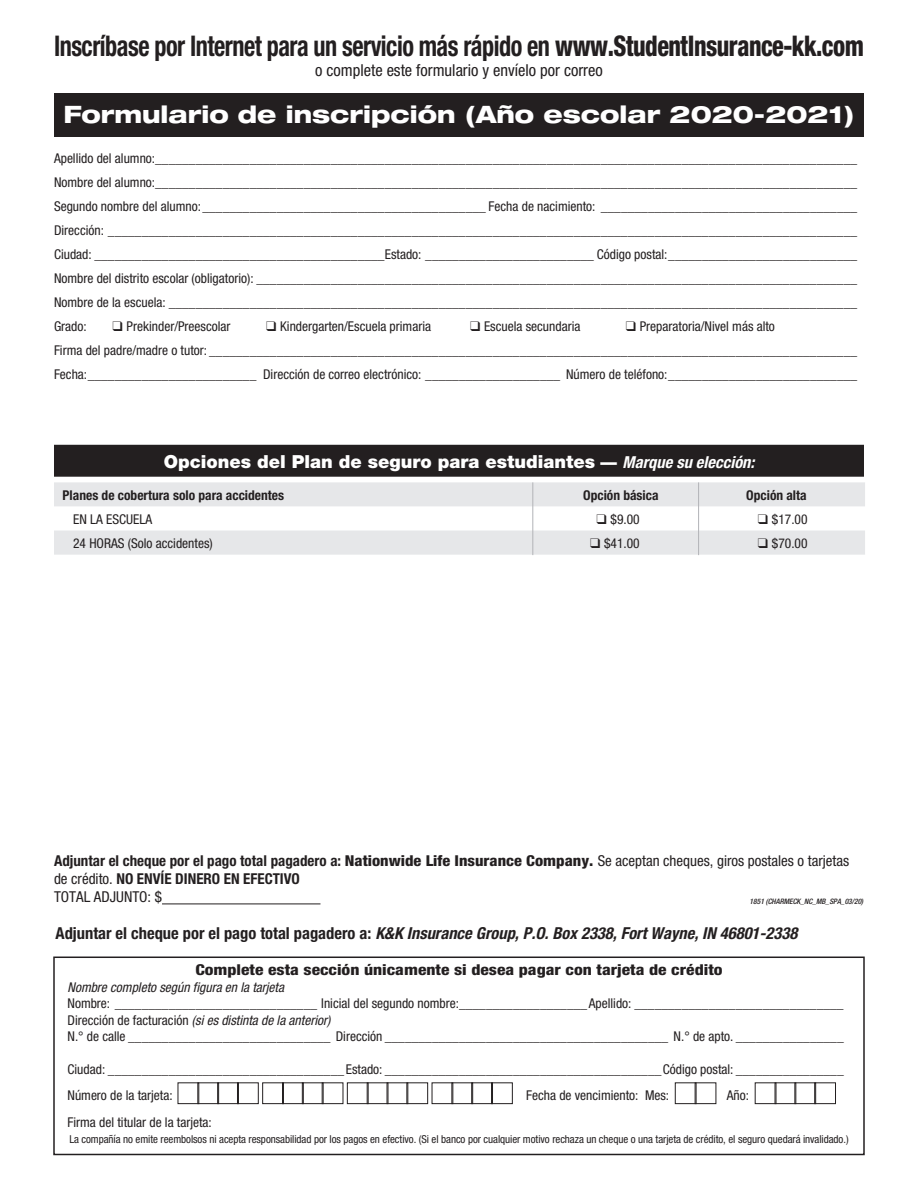
<style>
.page{position:relative;width:918px;height:1188px;background:#fff}
.page>*{position:absolute;margin:0;border:0;box-sizing:border-box;transform-origin:0 0}
.t1{font:700 condensed 28.5px "Helvetica Neue";letter-spacing:-.02em;color:#231f20;scale:.85 1}
.t2{font:800 expanded 24px "Helvetica Neue";color:#fff}
.t3{font:900 18px "Helvetica Neue";color:#fff}
.t4{font:italic 700 condensed 16.5px "Helvetica Neue";color:#231f20}
.t5{font:condensed 16.5px "Helvetica Neue";color:#231f20}
.t6{font:700 condensed 15px/18px "Helvetica Neue";color:#231f20}
.t7{font:800 condensed 15px "Helvetica Neue";color:#231f20;scale:1.17 1}
.t8{font:condensed 15px "Helvetica Neue";color:#231f20}
.t9{font:13.5px "Helvetica Neue";color:#231f20}
.t10{font:condensed 13.5px "Helvetica Neue";color:#231f20}
.t11{font:italic condensed 13.5px "Helvetica Neue";color:#231f20}
.t12{font:700 condensed 13.5px "Helvetica Neue";color:#231f20}
.t13{font:condensed 10.95px "Helvetica Neue";letter-spacing:-.005em;color:#231f20}
.t14{font:italic 500 condensed 7.5px "Helvetica Neue";color:#231f20}
.s1{font-weight:800}
.s2{font-stretch:condensed}
.s3{font-size:16.5px}
.s4{font-weight:700;font-style:italic;font-stretch:condensed;font-size:16.5px}
.s5{font-weight:400}
.s6{font-style:normal}
</style>
<div class="page">
<svg style="left:54px;top:482px;width:811px;height:73px;fill:#e6e7e9"></svg>
<div style="left:55px;top:446px;width:808px;height:30px;background:#231f20"></div>
<div style="left:54px;top:445px;width:810px;height:32px;border:2px solid #231f20"></div>
<div style="left:54px;top:93px;width:810px;height:44px;background:#231f20"></div>
<hr style="left:162px;top:904px;width:158px;height:1px;background:#231f20">
<hr style="left:698px;top:482px;width:1px;height:73px;background:#b2b3b7">
<hr style="left:532px;top:482px;width:1px;height:73px;background:#b2b3b7">
<div style="left:53px;top:957px;width:812px;height:198px;border:2px solid #231f20"></div>
<div style="left:178px;top:1083px;width:21px;height:21px;border:1px solid #231f20"></div>
<div style="left:198px;top:1083px;width:21px;height:21px;border:1px solid #231f20"></div>
<div style="left:217px;top:1083px;width:22px;height:21px;border:1px solid #231f20"></div>
<div style="left:237px;top:1083px;width:21px;height:21px;border:1px solid #231f20"></div>
<div style="left:262px;top:1083px;width:22px;height:21px;border:1px solid #231f20"></div>
<div style="left:282px;top:1083px;width:22px;height:21px;border:1px solid #231f20"></div>
<div style="left:302px;top:1083px;width:21px;height:21px;border:1px solid #231f20"></div>
<div style="left:322px;top:1083px;width:21px;height:21px;border:1px solid #231f20"></div>
<div style="left:347px;top:1083px;width:21px;height:21px;border:1px solid #231f20"></div>
<div style="left:367px;top:1083px;width:21px;height:21px;border:1px solid #231f20"></div>
<div style="left:387px;top:1083px;width:21px;height:21px;border:1px solid #231f20"></div>
<div style="left:407px;top:1083px;width:21px;height:21px;border:1px solid #231f20"></div>
<div style="left:432px;top:1083px;width:21px;height:21px;border:1px solid #231f20"></div>
<div style="left:452px;top:1083px;width:21px;height:21px;border:1px solid #231f20"></div>
<div style="left:472px;top:1083px;width:21px;height:21px;border:1px solid #231f20"></div>
<div style="left:491px;top:1083px;width:22px;height:21px;border:1px solid #231f20"></div>
<div style="left:675px;top:1083px;width:21px;height:21px;border:1px solid #231f20"></div>
<div style="left:695px;top:1083px;width:21px;height:21px;border:1px solid #231f20"></div>
<div style="left:755px;top:1083px;width:21px;height:21px;border:1px solid #231f20"></div>
<div style="left:775px;top:1083px;width:21px;height:21px;border:1px solid #231f20"></div>
<div style="left:795px;top:1083px;width:21px;height:21px;border:1px solid #231f20"></div>
<div style="left:815px;top:1083px;width:21px;height:21px;border:1px solid #231f20"></div>
<p class="t1" style="left:54px;top:29px;width:954px">Inscríbase por Internet para un servicio más rápido en <span class="s1">www.StudentInsurance-kk.com</span></p>
<p class="t5" style="left:315px;top:61px;width:289px">o complete este formulario y envíelo por correo</p>
<p class="t2" style="left:63px;top:99px;width:793px">Formulario de inscripción (Año escolar 2020-2021)</p>
<p class="t9" style="left:54px;top:150px;width:805px"><span class="s2">Apellido del alumno:</span>________________________________________________________________________________________________________</p>
<p class="t9" style="left:54px;top:174px;width:805px"><span class="s2">Nombre del alumno:</span>________________________________________________________________________________________________________</p>
<p class="t9" style="left:54px;top:198px;width:805px"><span class="s2">Segundo nombre del alumno:</span>__________________________________________ <span class="s2">Fecha de nacimiento:</span> ______________________________________</p>
<p class="t9" style="left:54px;top:222px;width:805px"><span class="s2">Dirección:</span> _______________________________________________________________________________________________________________</p>
<p class="t9" style="left:54px;top:246px;width:805px"><span class="s2">Ciudad:</span> ___________________________________________<span class="s2">Estado:</span> _________________________ <span class="s2">Código postal:</span>____________________________</p>
<p class="t9" style="left:54px;top:270px;width:805px"><span class="s2">Nombre del distrito escolar (obligatorio):</span> _________________________________________________________________________________________</p>
<p class="t9" style="left:54px;top:294px;width:805px"><span class="s2">Nombre de la escuela:</span> ______________________________________________________________________________________________________</p>
<p class="t10" style="left:54px;top:319px;width:34px">Grado:</p>
<p class="t10" style="left:113px;top:319px;width:119px">❑ Prekinder/Preescolar</p>
<p class="t10" style="left:266px;top:319px;width:166px">❑ Kindergarten/Escuela primaria</p>
<p class="t10" style="left:470px;top:319px;width:112px">❑ Escuela secundaria</p>
<p class="t10" style="left:626px;top:319px;width:151px">❑ Preparatoria/Nivel más alto</p>
<p class="t9" style="left:54px;top:342px;width:805px"><span class="s2">Firma del padre/madre o tutor:</span> ________________________________________________________________________________________________</p>
<p class="t9" style="left:54px;top:366px;width:805px"><span class="s2">Fecha:</span>_________________________ <span class="s2">Dirección de correo electrónico:</span> ____________________ <span class="s2">Número de teléfono:</span>____________________________</p>
<p class="t3" style="left:164px;top:451px;width:592px">Opciones del Plan de seguro para estudiantes <span class="s3">—</span> <span class="s4">Marque su elección:</span></p>
<p class="t12" style="left:63px;top:487px;width:223px">Planes de cobertura solo para accidentes</p>
<p class="t12" style="left:583px;top:487px;width:77px">Opción básica</p>
<p class="t12" style="left:746px;top:487px;width:62px">Opción alta</p>
<p class="t10" style="left:73px;top:511px;width:80px">EN LA ESCUELA</p>
<p class="t10" style="left:597px;top:511px;width:45px">❑ $9.00</p>
<p class="t10" style="left:758px;top:511px;width:51px">❑ $17.00</p>
<p class="t10" style="left:73px;top:535px;width:141px">24 HORAS (Solo accidentes)</p>
<p class="t10" style="left:590px;top:535px;width:51px">❑ $41.00</p>
<p class="t10" style="left:758px;top:535px;width:51px">❑ $70.00</p>
<p class="t6" style="left:54px;top:852px;width:797px">Adjuntar el cheque por el pago total pagadero a: <span class="s1">Nationwide Life Insurance Company.</span> <span class="s5">Se aceptan cheques, giros postales o tarjetas de crédito.</span> NO ENVÍE DINERO EN EFECTIVO</p>
<p class="t8" style="left:54px;top:888px;width:110px">TOTAL ADJUNTO: $</p>
<p class="t14" style="left:750px;top:897px;width:115px">1851 (CHARMECK_NC_MB_SPA_03/20)</p>
<p class="t4" style="left:56px;top:924px;width:743px"><span class="s6">Adjuntar el cheque por el pago total pagadero a:</span> K&amp;K Insurance Group, P.O. Box 2338, Fort Wayne, IN 46801-2338</p>
<p class="t7" style="left:195px;top:961px;width:452px">Complete esta sección únicamente si desea pagar con tarjeta de crédito</p>
<p class="t11" style="left:68px;top:979px;width:218px">Nombre completo según figura en la tarjeta</p>
<p class="t9" style="left:68px;top:995px;width:778px"><span class="s2">Nombre:</span> ______________________________ <span class="s2">Inicial del segundo nombre:</span>___________________<span class="s2">Apellido:</span> _______________________________</p>
<p class="t11" style="left:68px;top:1012px;width:264px"><span class="s6">Dirección de facturación</span> (si es distinta de la anterior)</p>
<p class="t9" style="left:68px;top:1028px;width:778px"><span class="s2">N.° de calle</span> ______________________________ <span class="s2">Dirección</span> __________________________________________ <span class="s2">N.° de apto.</span> ________________</p>
<p class="t9" style="left:68px;top:1061px;width:778px"><span class="s2">Ciudad:</span> ___________________________________<span class="s2">Estado:</span> _________________________________________<span class="s2">Código postal:</span> ________________</p>
<p class="t10" style="left:68px;top:1087px;width:107px">Número de la tarjeta:</p>
<p class="t10" style="left:526px;top:1087px;width:145px">Fecha de vencimiento: Mes:</p>
<p class="t10" style="left:727px;top:1087px;width:24px">Año:</p>
<p class="t10" style="left:68px;top:1114px;width:146px">Firma del titular de la tarjeta:</p>
<p class="t13" style="left:69px;top:1133px;width:781px">La compañía no emite reembolsos ni acepta responsabilidad por los pagos en efectivo. (Si el banco por cualquier motivo rechaza un cheque o una tarjeta de crédito, el seguro quedará invalidado.)</p>
</div>
